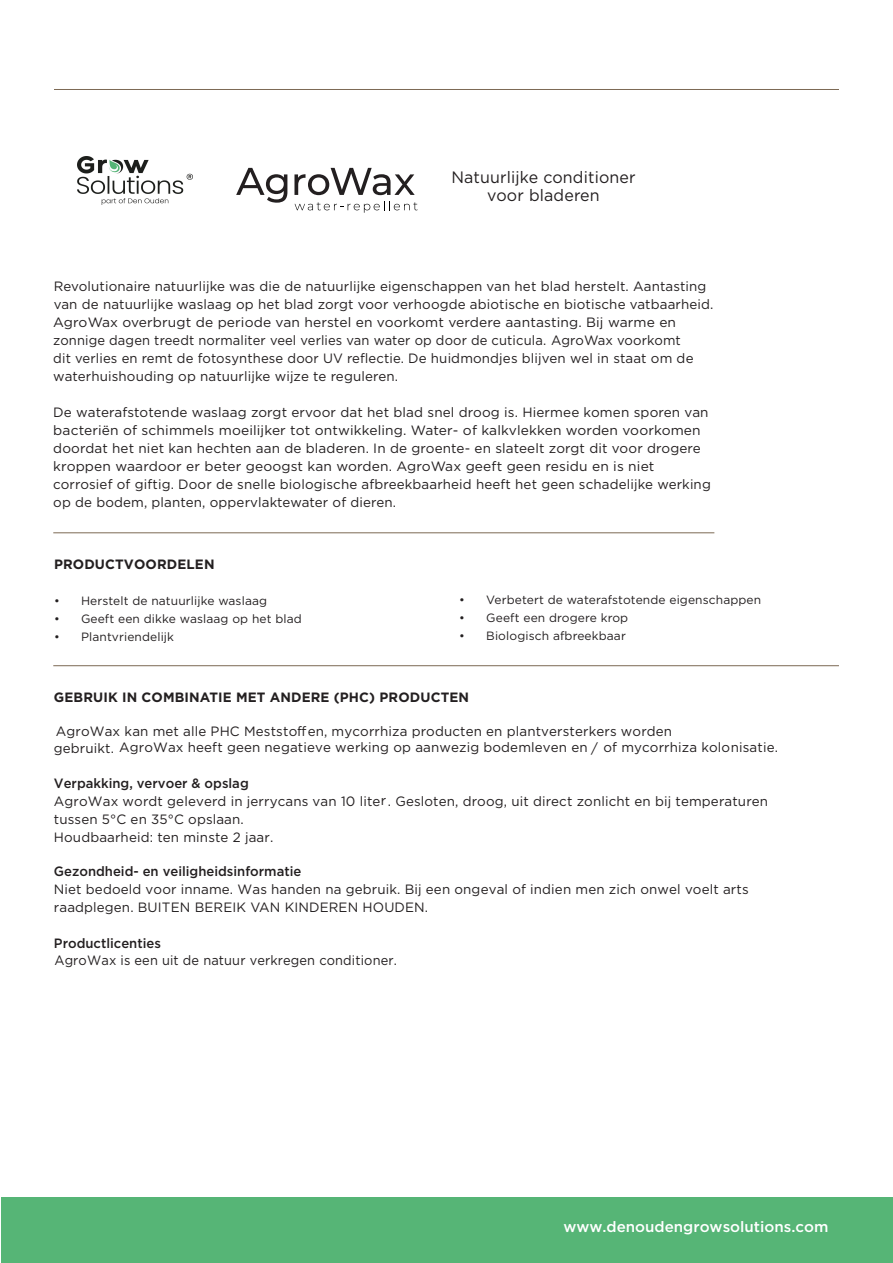
<style>
.page{position:relative;width:893px;height:1263px;background:#fff}
.page>*{position:absolute;margin:0;border:0;box-sizing:border-box;transform-origin:0 0}
.t1{font:16.5px/18px "Gotham";letter-spacing:.01em;color:#231f20;text-align:center}
.t2{font:500 15px "Gotham";color:#fff}
.t3{font:13.5px/18.1px "Gotham";letter-spacing:.01em;color:#231f20}
.t4{font:500 13.5px "Gotham";color:#231f20}
.t5{font:700 13.5px "Gotham";letter-spacing:.01em;color:#231f20}
.t6{font:13.5px "Gotham";letter-spacing:.01em;color:#231f20;scale:.95 1}
.t7{font:12px "Gotham";letter-spacing:.01em;color:#231f20}
</style>
<div class="page">
<hr style="left:54px;top:89px;width:785px;height:1px;background:#7c6954">
<div style="left:1px;top:1197px;width:892px;height:66px;background:#56b576"></div>
<hr style="left:53px;top:532px;width:661px;height:1px;background:#7c6954">
<hr style="left:53px;top:665px;width:786px;height:1px;background:#7c6954">
<svg style="left:236px;top:168px;width:51px;height:35px"></svg>
<svg style="left:294px;top:168px;width:121px;height:27px"></svg>
<svg style="left:295px;top:201px;width:123px;height:12px"></svg>
<img style="left:77px;top:156px;width:115px;height:49px">
<p class="t1" style="left:451px;top:167px;width:186px">Natuurlijke conditioner voor bladeren</p>
<p class="t3" style="left:53px;top:277px;width:662px">Revolutionaire natuurlijke was die de natuurlijke eigenschappen van het blad herstelt. Aantasting van de natuurlijke waslaag op het blad zorgt voor verhoogde abiotische en biotische vatbaarheid.<br>AgroWax overbrugt de periode van herstel en voorkomt verdere aantasting. Bij warme en zonnige dagen treedt normaliter veel verlies van water op door de cuticula. AgroWax voorkomt<br>dit verlies en remt de fotosynthese door UV reflectie. De huidmondjes blijven wel in staat om de waterhuishouding op natuurlijke wijze te reguleren.</p>
<p class="t3" style="left:53px;top:403px;width:659px">De waterafstotende waslaag zorgt ervoor dat het blad snel droog is. Hiermee komen sporen van bacteriën of schimmels moeilijker tot ontwikkeling. Water- of kalkvlekken worden voorkomen doordat het niet kan hechten aan de bladeren. In de groente- en slateelt zorgt dit voor drogere kroppen waardoor er beter geoogst kan worden. AgroWax geeft geen residu en is niet corrosief of giftig. Door de snelle biologische afbreekbaarheid heeft het geen schadelijke werking op de bodem, planten, oppervlaktewater of dieren.</p>
<p class="t5" style="left:54px;top:555px;width:162px">PRODUCTVOORDELEN</p>
<p class="t7" style="left:54px;top:593px;width:215px">• Herstelt de natuurlijke waslaag</p>
<p class="t7" style="left:54px;top:611px;width:249px">• Geeft een dikke waslaag op het blad</p>
<p class="t7" style="left:54px;top:629px;width:122px">• Plantvriendelijk</p>
<p class="t7" style="left:459px;top:592px;width:303px">• Verbetert de waterafstotende eigenschappen</p>
<p class="t7" style="left:459px;top:610px;width:171px">• Geeft een drogere krop</p>
<p class="t7" style="left:459px;top:628px;width:168px">• Biologisch afbreekbaar</p>
<p class="t5" style="left:54px;top:688px;width:417px">GEBRUIK IN COMBINATIE MET ANDERE (PHC) PRODUCTEN</p>
<p class="t3" style="left:54px;top:722px;width:726px;line-height:16.5px">AgroWax kan met alle PHC Meststoffen, mycorrhiza producten en plantversterkers worden<br>gebruikt. AgroWax heeft geen negatieve werking op aanwezig bodemleven en / of mycorrhiza kolonisatie.</p>
<p class="t4" style="left:54px;top:774px;width:196px">Verpakking, vervoer &amp; opslag</p>
<p class="t3" style="left:54px;top:792px;width:716px;line-height:17.7px">AgroWax wordt geleverd in jerrycans van 10 liter. Gesloten, droog, uit direct zonlicht en bij temperaturen tussen 5°C en 35°C opslaan.<br>Houdbaarheid: ten minste 2 jaar.</p>
<p class="t4" style="left:54px;top:862px;width:249px">Gezondheid- en veiligheidsinformatie</p>
<p class="t3" style="left:54px;top:880px;width:696px">Niet bedoeld voor inname. Was handen na gebruik. Bij een ongeval of indien men zich onwel voelt arts raadplegen. BUITEN BEREIK VAN KINDEREN HOUDEN.</p>
<p class="t4" style="left:54px;top:934px;width:109px">Productlicenties</p>
<p class="t6" style="left:54px;top:951px;width:362px">AgroWax is een uit de natuur verkregen conditioner.</p>
<p class="t2" style="left:563px;top:1216px;width:267px">www.denoudengrowsolutions.com</p>
</div>
